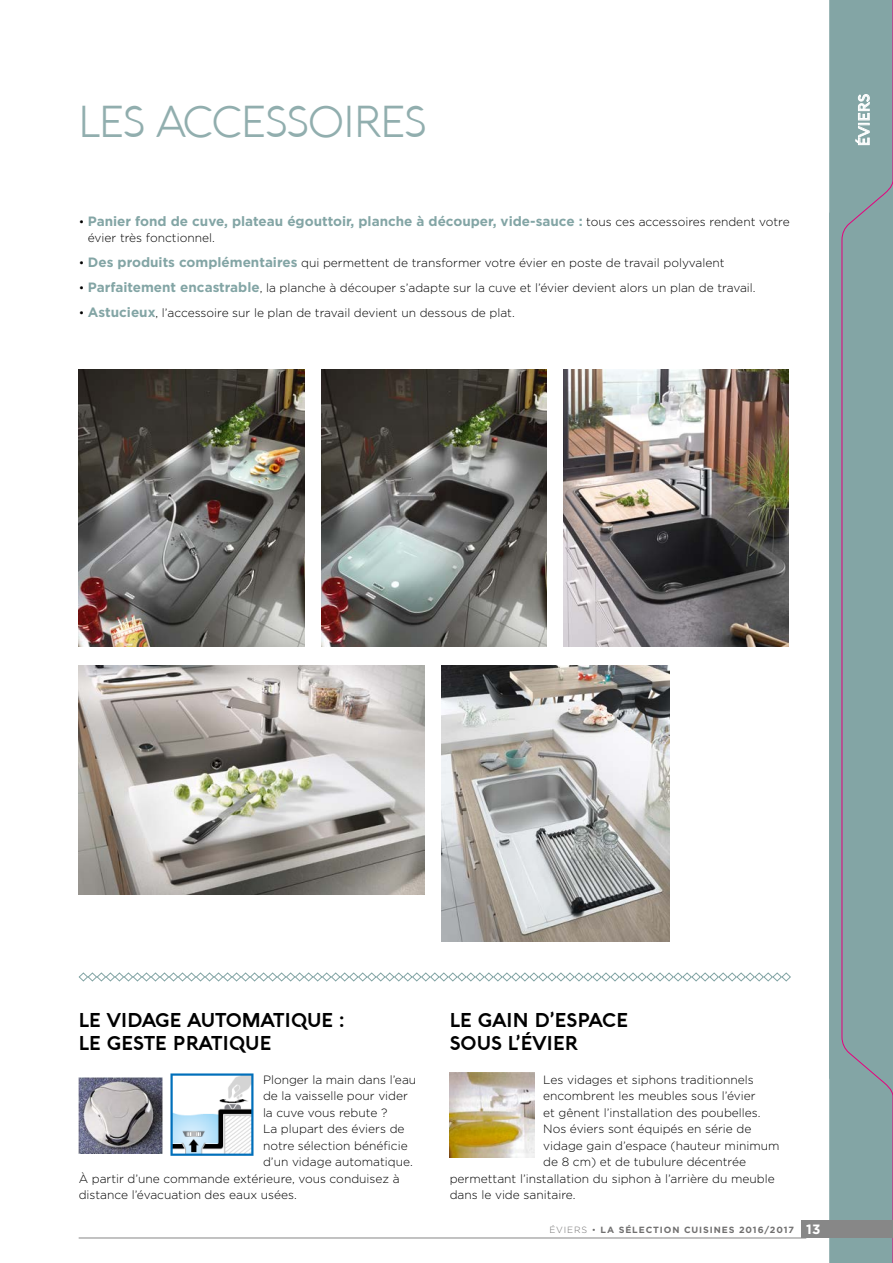
<style>
.page{position:relative;width:893px;height:1263px;background:#fff}
.page>*{position:absolute;margin:0;border:0;box-sizing:border-box;transform-origin:0 0}
.t1{font:300 43.5px "Aquawax";letter-spacing:-.02em;color:#91aeae}
.t2{font:700 19.5px/23.4px "Aquawax";color:#000}
.t3{font:500 15px "Aquawax";letter-spacing:.03em;color:#fff}
.t4{font:700 13.5px "Gotham";color:#83a5a5}
.t5{font:300 12px "Gotham";color:#000}
.t6{font:700 9px "Gotham";letter-spacing:.1em;color:#706f6f}
.s1{font-weight:300;font-size:12px;color:#000}
.s2{font-weight:700;font-size:13.5px;color:#83a5a5}
.s3{font-weight:300}
.s4{font-size:13.5px;color:#fff}
</style>
<div class="page">
<svg style="left:829px;top:0;width:12px;height:212px;background:#85a6a6"></svg>
<div style="left:829px;top:212px;width:12px;height:1051px;background:#83a5a5"></div>
<div style="left:841px;top:0;width:52px;height:1263px;background:#83a5a5"></div>
<img style="left:450px;top:1073px;width:85px;height:85px">
<img style="left:79px;top:1078px;width:84px;height:75px">
<img style="left:170px;top:1073px;width:84px;height:83px">
<svg style="left:78px;top:972px;width:713px;height:10px"></svg>
<img style="left:79px;top:370px;width:225px;height:276px">
<img style="left:321px;top:370px;width:225px;height:276px">
<img style="left:563px;top:370px;width:226px;height:276px">
<img style="left:79px;top:665px;width:346px;height:230px">
<img style="left:442px;top:665px;width:227px;height:276px">
<div style="left:801px;top:1220px;width:92px;height:18px;background:#878787"></div>
<hr style="left:79px;top:1237px;width:727px;height:1px;background:#878787">
<h1 class="t1" style="left:79px;top:96px;width:350px">LES ACCESSOIRES</h1>
<p class="t4" style="left:79px;top:212px;width:712px"><span class="s1">•</span> Panier fond de cuve, plateau égouttoir, planche à découper, vide-sauce : <span class="s1">tous ces accessoires rendent votre</span></p>
<p class="t5" style="left:88px;top:230px;width:129px">évier très fonctionnel.</p>
<p class="t5" style="left:79px;top:255px;width:647px">• <span class="s2">Des produits complémentaires</span> qui permettent de transformer votre évier en poste de travail polyvalent</p>
<p class="t5" style="left:79px;top:280px;width:679px">• <span class="s2">Parfaitement encastrable</span>, la planche à découper s’adapte sur la cuve et l’évier devient alors un plan de travail.</p>
<p class="t5" style="left:79px;top:305px;width:438px">• <span class="s2">Astucieux</span>, l’accessoire sur le plan de travail devient un dessous de plat.</p>
<p class="t3" style="left:855px;top:146px;width:53px;rotate:-90deg">ÉVIERS</p>
<h2 class="t2" style="left:79px;top:1008px;width:268px">LE VIDAGE AUTOMATIQUE :<br>LE GESTE PRATIQUE</h2>
<p class="t5" style="left:263px;top:1072px;width:155px">Plonger la main dans l’eau</p>
<p class="t5" style="left:263px;top:1088px;width:147px">de la vaisselle pour vider</p>
<p class="t5" style="left:263px;top:1105px;width:126px">la cuve vous rebute ?</p>
<p class="t5" style="left:263px;top:1121px;width:143px">La plupart des éviers de</p>
<p class="t5" style="left:263px;top:1138px;width:146px">notre sélection bénéficie</p>
<p class="t5" style="left:263px;top:1154px;width:151px">d’un vidage automatique.</p>
<p class="t5" style="left:79px;top:1171px;width:322px">À partir d’une commande extérieure, vous conduisez à</p>
<p class="t5" style="left:79px;top:1187px;width:220px">distance l’évacuation des eaux usées.</p>
<h2 class="t2" style="left:450px;top:1008px;width:180px">LE GAIN D’ESPACE<br>SOUS L’ÉVIER</h2>
<p class="t5" style="left:543px;top:1072px;width:212px">Les vidages et siphons traditionnels</p>
<p class="t5" style="left:543px;top:1088px;width:214px">encombrent les meubles sous l’évier</p>
<p class="t5" style="left:543px;top:1105px;width:219px">et gênent l’installation des poubelles.</p>
<p class="t5" style="left:543px;top:1121px;width:210px">Nos éviers sont équipés en série de</p>
<p class="t5" style="left:543px;top:1138px;width:238px">vidage gain d’espace (hauteur minimum</p>
<p class="t5" style="left:543px;top:1154px;width:204px">de 8 cm) et de tubulure décentrée</p>
<p class="t5" style="left:450px;top:1171px;width:327px">permettant l’installation du siphon à l’arrière du meuble</p>
<p class="t5" style="left:450px;top:1187px;width:127px">dans le vide sanitaire.</p>
<p class="t6" style="left:549px;top:1224px;width:273px"><span class="s3">ÉVIERS •</span> LA SÉLECTION CUISINES 2016/2017 <span class="s4">13</span></p>
</div>
